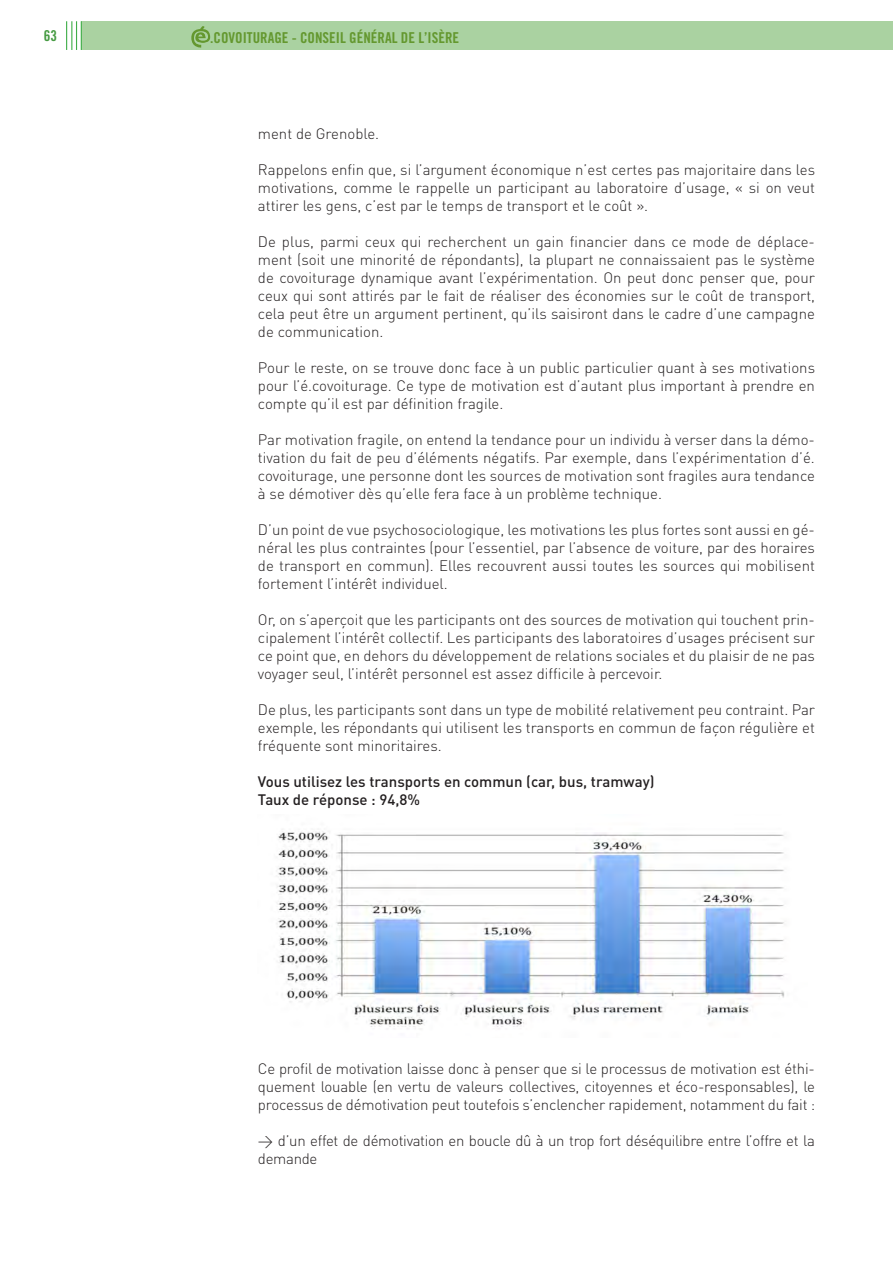
<style>
.page{position:relative;width:893px;height:1263px;background:#fff}
.page>*{position:absolute;margin:0;border:0;box-sizing:border-box;transform-origin:0 0}
.t1{font:300 15px/18px "DIN Pro";color:#231f20;text-align:justify}
.t2{font:300 15px/18px "DIN Pro";letter-spacing:-.02em;color:#231f20}
.t3{font:500 15px "DIN Pro";color:#231f20}
.t4{font:15px "Trade Gothic Bold Cond Twenty";color:#64982f}
.t5{font:15px "Trade Gothic Bold Cond Twenty";color:#479b43}
.s1{font-family:"DIN"}
</style>
<div class="page">
<div style="left:82px;top:21px;width:811px;height:29px;background:#aad2a1"></div>
<svg style="left:66px;top:21px;width:16px;height:29px"></svg>
<img style="left:276px;top:831px;width:509px;height:198px">
<svg style="left:191px;top:26px;width:19px;height:22px"></svg>
<p class="t5" style="left:44px;top:26px;width:15px">63</p>
<p class="t4" style="left:210px;top:28px;width:251px">.COVOITURAGE - CONSEIL GÉNÉRAL DE L’ISÈRE</p>
<p class="t1" style="left:258px;top:124px;width:123px">ment de Grenoble.</p>
<p class="t1" style="left:258px;top:160px;width:559px">Rappelons enfin que, si l’argument économique n’est certes pas majoritaire dans les motivations, comme le rappelle un participant au laboratoire d’usage, « si on veut attirer les gens, c’est par le temps de transport et le coût ».</p>
<p class="t1" style="left:258px;top:232px;width:559px">De plus, parmi ceux qui recherchent un gain financier dans ce mode de déplace&shy;ment (soit une minorité de répondants), la plupart ne connaissaient pas le système de covoiturage dynamique avant l’expérimentation. On peut donc penser que, pour ceux qui sont attirés par le fait de réaliser des économies sur le coût de transport, cela peut être un argument pertinent, qu’ils saisiront dans le cadre d’une campagne de communication.</p>
<p class="t1" style="left:258px;top:358px;width:559px">Pour le reste, on se trouve donc face à un public particulier quant à ses motivations pour l’é.covoiturage. Ce type de motivation est d’autant plus important à prendre en compte qu’il est par définition fragile.</p>
<p class="t1" style="left:258px;top:430px;width:559px">Par motivation fragile, on entend la tendance pour un individu à verser dans la démo&shy;tivation du fait de peu d’éléments négatifs. Par exemple, dans l’expérimentation d’é. covoiturage, une personne dont les sources de motivation sont fragiles aura tendance à se démotiver dès qu’elle fera face à un problème technique.</p>
<p class="t1" style="left:258px;top:520px;width:559px">D’un point de vue psychosociologique, les motivations les plus fortes sont aussi en gé&shy;néral les plus contraintes (pour l’essentiel, par l’absence de voiture, par des horaires de transport en commun). Elles recouvrent aussi toutes les sources qui mobilisent fortement l’intérêt individuel.</p>
<p class="t1" style="left:258px;top:610px;width:559px">Or, on s’aperçoit que les participants ont des sources de motivation qui touchent prin&shy;cipalement l’intérêt collectif. Les participants des laboratoires d’usages précisent sur ce point que, en dehors du développement de relations sociales et du plaisir de ne pas voyager seul, l’intérêt personnel est assez difficile à percevoir.</p>
<p class="t1" style="left:258px;top:700px;width:559px">De plus, les participants sont dans un type de mobilité relativement peu contraint. Par exemple, les répondants qui utilisent les transports en commun de façon régulière et fréquente sont minoritaires.</p>
<p class="t3" style="left:258px;top:771px;width:398px">Vous utilisez les transports en commun (car, bus, tramway)</p>
<p class="t3" style="left:258px;top:789px;width:164px">Taux de réponse : 94,8%</p>
<p class="t1" style="left:258px;top:1058px;width:559px">Ce profil de motivation laisse donc à penser que si le processus de motivation est éthi&shy;quement louable (en vertu de valeurs collectives, citoyennes et éco-responsables), le processus de démotivation peut toutefois s’enclencher rapidement, notamment du fait :</p>
<p class="t2" style="left:258px;top:1130px;width:558px"><span class="s1">&gt;</span> d’un effet de démotivation en boucle dû à un trop fort déséquilibre entre l’offre et la demande</p>
</div>
